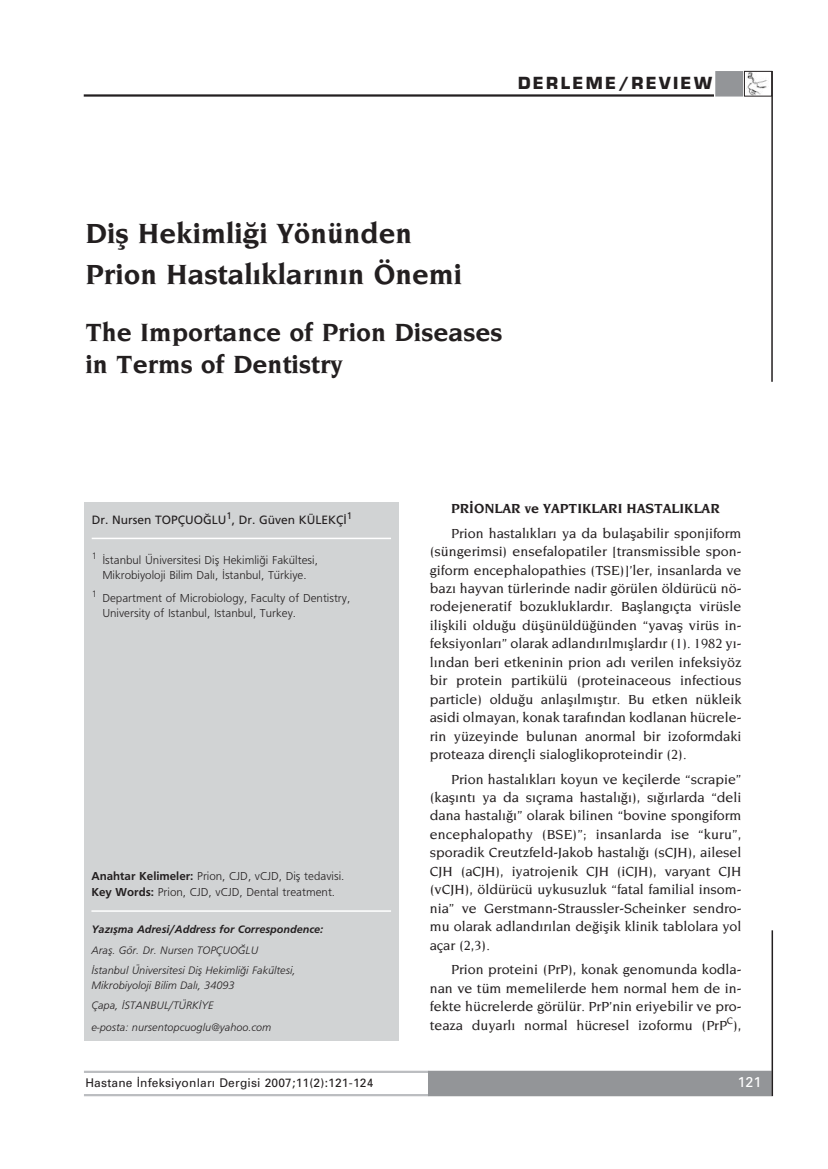
<style>
.page{position:relative;width:828px;height:1169px;background:#fff}
.page>*{position:absolute;margin:0;border:0;box-sizing:border-box;transform-origin:0 0}
.t1{font:700 30px/40.8px "Novarese";color:#231f20}
.t2{font:700 27px/32.4px "Novarese";color:#231f20}
.t3{font:700 17.25px "Eurostile";letter-spacing:.135em;color:#231f20}
.t4{font:500 14.25px/18.5px "Novarese";color:#231f20;text-align:justify}
.t5{font:700 14.25px "Novarese";color:#231f20}
.t6{font:14.25px "Univers";color:#fff}
.t7{font:300 12px/15.6px "Frutiger";color:#231f20}
.t8{font:12px "Univers";letter-spacing:.015em;color:#231f20}
.t9{font:12px "Frutiger";color:#231f20}
.t10{font:italic 300 11.25px/20px "Frutiger";color:#231f20}
.t11{font:italic 700 11.25px "Frutiger";color:#231f20}
.s1{font-weight:700}
.s2{font-style:italic}
</style>
<div class="page">
<hr style="left:84px;top:1070px;width:344px;height:3px;background:#bbbdc0">
<hr style="left:84px;top:1094px;width:344px;height:2px;background:#bbbdc0">
<div style="left:428px;top:1070px;width:344px;height:26px;background:#939598"></div>
<hr style="left:772px;top:930px;width:1px;height:166px;background:#231f20">
<div style="left:715px;top:71px;width:28px;height:26px;background:#939598"></div>
<hr style="left:84px;top:94px;width:630px;height:3px;background:#231f20">
<hr style="left:771px;top:71px;width:2px;height:311px;background:#231f20">
<img style="left:747px;top:73px;width:20px;height:21px">
<div style="left:744px;top:71px;width:28px;height:25px;border:1px solid #231f20"></div>
<div style="left:84px;top:502px;width:315px;height:538px;background:#d1d3d4"></div>
<hr style="left:92px;top:537px;width:299px;height:2px;background:#fff">
<hr style="left:91px;top:910px;width:300px;height:1px;background:#fff">
<p class="t3" style="left:518px;top:77px;width:195px">DERLEME/REVIEW</p>
<h1 class="t1" style="left:85px;top:215px;width:378px">Difl Hekimli¤i Yönünden<br>Prion Hastal›klar›n›n Önemi</h1>
<h2 class="t2" style="left:85px;top:318px;width:419px">The Importance of Prion Diseases in Terms of Dentistry</h2>
<p class="t9" style="left:92px;top:514px;width:262px">Dr. Nursen TOPÇUO⁄LU<sup>1</sup>, Dr. Güven KÜLEKÇ‹<sup>1</sup></p>
<p class="t7" style="left:92px;top:553px;width:228px;text-align:center"><sup>1</sup> ‹stanbul Üniversitesi Difl Hekimli¤i Fakültesi,<br>Mikrobiyoloji Bilim Dal›, ‹stanbul, Türkiye.</p>
<p class="t7" style="left:102px;top:591px;width:249px;text-indent:-11px"><sup>1</sup> Department of Microbiology, Faculty of Dentistry,<br>University of Istanbul, Istanbul, Turkey.</p>
<p class="t7" style="left:91px;top:869px;width:254px;line-height:16.2px"><span class="s1">Anahtar Kelimeler:</span> Prion, CJD, vCJD, Difl tedavisi.<br><span class="s1">Key Words:</span> Prion, CJD, vCJD, Dental treatment.</p>
<p class="t11" style="left:91px;top:925px;width:233px">Yaz›flma Adresi/Address for Correspondence:</p>
<p class="t10" style="left:91px;top:940px;width:206px">Arafl. Gör. Dr. Nursen TOPÇUO⁄LU ‹stanbul Üniversitesi Difl Hekimli¤i Fakültesi,</p>
<p class="t10" style="left:91px;top:976px;width:145px">Mikrobiyoloji Bilim Dal›, 34093<br>Çapa, ‹STANBUL/TÜRK‹YE</p>
<p class="t10" style="left:91px;top:1018px;width:181px">e-posta: nursentopcuoglu@yahoo.com</p>
<p class="t5" style="left:451px;top:503px;width:270px">PR‹ONLAR ve YAPTIKLARI HASTALIKLAR</p>
<p class="t4" style="left:430px;top:525px;width:313px;text-indent:21px">Prion hastal›klar› ya da bulaflabilir sponjiform (süngerimsi) ensefalopatiler [transmissible spon&shy;giform encephalopathies (TSE)]’ler, insanlarda ve baz› hayvan türlerinde nadir görülen öldürücü nö&shy;rodejeneratif bozukluklard›r. Bafllang›çta virüsle iliflkili oldu¤u düflünüldü¤ünden “yavafl virüs in&shy;feksiyonlar›” olarak adland›r›lm›fllard›r (1). 1982 y›- l›ndan beri etkeninin prion ad› verilen infeksiyöz bir protein partikülü <span class="s2">(</span>proteinaceous infectious particle<span class="s2">)</span> oldu¤u anlafl›lm›flt›r. Bu etken nükleik asidi olmayan, konak taraf›ndan kodlanan hücrele&shy;rin yüzeyinde bulunan anormal bir izoformdaki proteaza dirençli sialoglikoproteindir (2).</p>
<p class="t4" style="left:430px;top:771px;width:313px;text-indent:21px">Prion hastal›klar› koyun ve keçilerde “scrapie” (kafl›nt› ya da s›çrama hastal›¤›), s›¤›rlarda “deli dana hastal›¤›” olarak bilinen “bovine spongiform encephalopathy (BSE)”; insanlarda ise “kuru”, sporadik Creutzfeld-Jakob hastal›¤› (sCJH), ailesel CJH (aCJH), iyatrojenik CJH (iCJH), varyant CJH (vCJH), öldürücü uykusuzluk “fatal familial insom&shy;nia” ve Gerstmann-Straussler-Scheinker sendro&shy;mu olarak adland›r›lan de¤iflik klinik tablolara yol açar (2,3).</p>
<p class="t4" style="left:430px;top:961px;width:313px;text-indent:21px">Prion proteini (PrP), konak genomunda kodla&shy;nan ve tüm memelilerde hem normal hem de in&shy;fekte hücrelerde görülür. PrP’nin eriyebilir ve pro&shy;teaza duyarl› normal hücresel izoformu (PrP<sup>C</sup>),</p>
<p class="t8" style="left:85px;top:1078px;width:289px">Hastane İnfeksiyonları Dergisi 2007;11(2):121-124</p>
<p class="t6" style="left:738px;top:1076px;width:25px">121</p>
</div>
